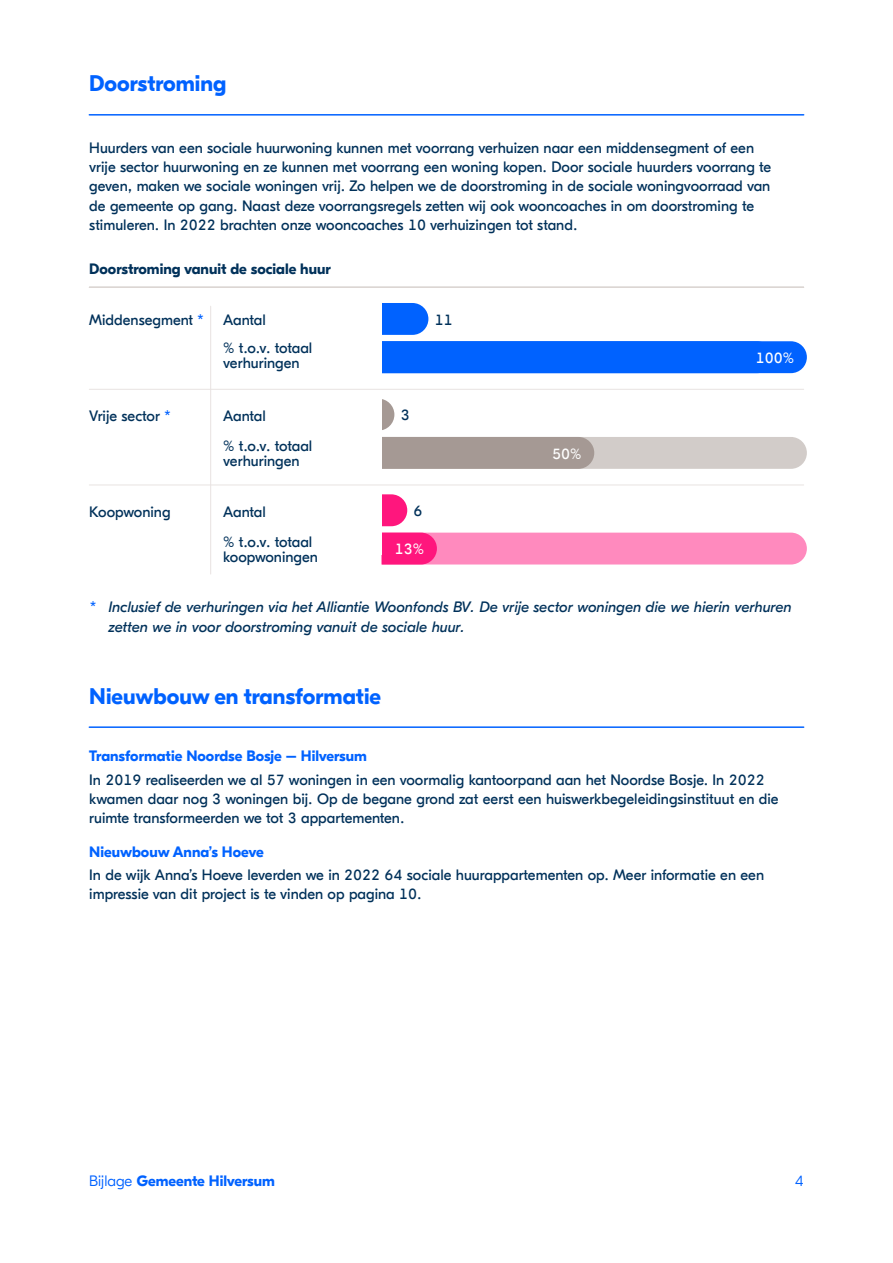
<style>
.page{position:relative;width:893px;height:1263px;background:#fff}
.page>*{position:absolute;margin:0;border:0;box-sizing:border-box;transform-origin:0 0}
.t1{font:700 22.5px "GT Eesti Display";color:#0062ff}
.t2{font:15px/19.2px "GT Eesti Display";color:#00315a}
.t3{font:italic 15px/19.2px "GT Eesti Display";color:#00315a}
.t4{font:700 15px "GT Eesti Display";color:#0062ff}
.t5{font:700 15px "GT Eesti Display";color:#00315a}
.t6{font:15px "GT Eesti Display";color:#fff}
.t7{font:300 15px "GT Eesti Display";color:#0062ff}
.s1{color:#0062ff}
.s2{font-weight:300}
</style>
<div class="page">
<div style="left:382px;top:341px;width:425px;height:32px;background:#0062ff"></div>
<svg style="left:382px;top:437px;width:425px;height:32px;background:#bcb3af"></svg>
<svg style="left:382px;top:533px;width:425px;height:31px;background:#ff7cb6"></svg>
<svg style="left:382px;top:303px;width:46px;height:32px"></svg>
<svg style="left:382px;top:399px;width:12px;height:31px"></svg>
<svg style="left:382px;top:494px;width:25px;height:32px"></svg>
<hr style="left:89px;top:114px;width:715px;height:2px;background:#0062ff">
<hr style="left:89px;top:726px;width:715px;height:2px;background:#0062ff">
<hr style="left:210px;top:306px;width:1px;height:268px;background:#e8e3e1">
<hr style="left:89px;top:287px;width:715px;height:1px;background:#e8e3e1">
<hr style="left:89px;top:389px;width:715px;height:1px;background:#e8e3e1">
<hr style="left:89px;top:485px;width:715px;height:1px;background:#e8e3e1">
<h1 class="t1" style="left:89px;top:71px;width:138px">Doorstroming</h1>
<p class="t2" style="left:89px;top:139px;width:683px">Huurders van een sociale huurwoning kunnen met voorrang verhuizen naar een middensegment of een vrije sector huurwoning en ze kunnen met voorrang een woning kopen. Door sociale huurders voorrang te geven, maken we sociale woningen vrij. Zo helpen we de doorstroming in de sociale woningvoorraad van de gemeente op gang. Naast deze voorrangsregels zetten wij ook wooncoaches in om doorstroming te stimuleren. In 2022 brachten onze wooncoaches 10 verhuizingen tot stand.</p>
<p class="t5" style="left:89px;top:260px;width:243px">Doorstroming vanuit de sociale huur</p>
<p class="t2" style="left:89px;top:311px;width:116px">Middensegment <span class="s1">*</span></p>
<p class="t2" style="left:223px;top:311px;width:44px">Aantal</p>
<p class="t2" style="left:89px;top:407px;width:83px">Vrije sector <span class="s1">*</span></p>
<p class="t2" style="left:223px;top:340px;width:91px;line-height:15px">% t.o.v. totaal verhuringen</p>
<p class="t2" style="left:223px;top:407px;width:44px">Aantal</p>
<p class="t2" style="left:223px;top:439px;width:91px;line-height:15px">% t.o.v. totaal verhuringen</p>
<p class="t2" style="left:89px;top:502px;width:83px">Koopwoning</p>
<p class="t2" style="left:223px;top:502px;width:44px">Aantal</p>
<p class="t2" style="left:223px;top:535px;width:96px;line-height:15px">% t.o.v. totaal koopwoningen</p>
<p class="t2" style="left:435px;top:310px;width:19px">11</p>
<p class="t2" style="left:401px;top:406px;width:10px">3</p>
<p class="t2" style="left:413px;top:502px;width:10px">6</p>
<p class="t6" style="left:395px;top:541px;width:31px">13%</p>
<p class="t6" style="left:552px;top:445px;width:31px">50%</p>
<p class="t6" style="left:756px;top:349px;width:40px">100%</p>
<p class="t3" style="left:108px;top:598px;width:685px;text-indent:-19px"><span class="s1">*</span> Inclusief de verhuringen via het Alliantie Woonfonds BV. De vrije sector woningen die we hierin verhuren zetten we in voor doorstroming vanuit de sociale huur.</p>
<h1 class="t1" style="left:89px;top:683px;width:293px">Nieuwbouw en transformatie</h1>
<p class="t4" style="left:89px;top:748px;width:279px">Transformatie Noordse Bosje – Hilversum</p>
<p class="t2" style="left:89px;top:770px;width:691px">In 2019 realiseerden we al 57 woningen in een voormalig kantoorpand aan het Noordse Bosje. In 2022 kwamen daar nog 3 woningen bij. Op de begane grond zat eerst een huiswerkbegeleidingsinstituut en die ruimte transformeerden we tot 3 appartementen.</p>
<p class="t4" style="left:89px;top:843px;width:176px">Nieuwbouw Anna’s Hoeve</p>
<p class="t2" style="left:89px;top:866px;width:676px">In de wijk Anna’s Hoeve leverden we in 2022 64 sociale huurappartementen op. Meer informatie en een impressie van dit project is te vinden op pagina 10.</p>
<p class="t4" style="left:89px;top:1173px;width:187px"><span class="s2">Bijlage</span> Gemeente Hilversum</p>
<p class="t7" style="left:795px;top:1173px;width:10px">4</p>
</div>
